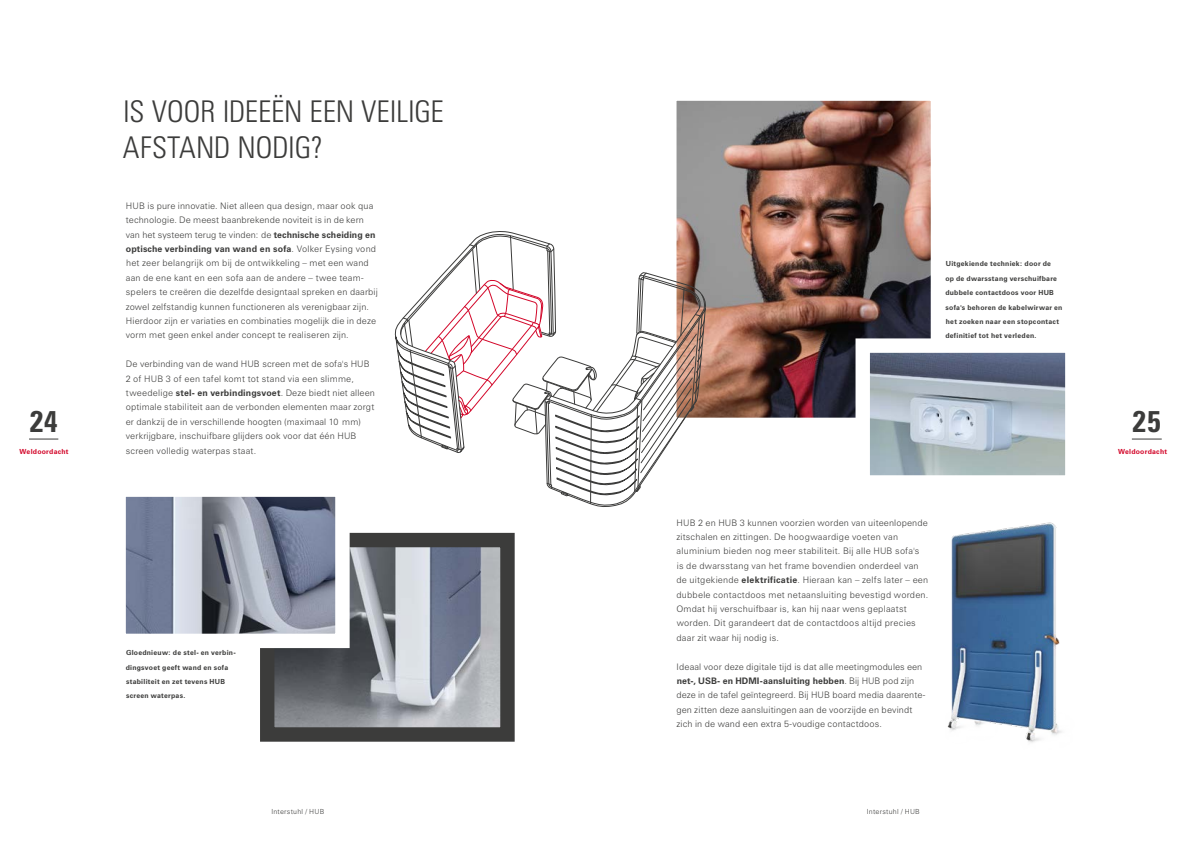
<style>
.page{position:relative;width:1191px;height:842px;background:#fff}
.page>*{position:absolute;margin:0;border:0;box-sizing:border-box;transform-origin:0 0}
.t1{font:30px/36px "Zurich BT Light Condensed Head";letter-spacing:.005em;color:#3c3c3b}
.t2{font:30px "Zurich BT Bold Condensed Head";color:#3c3c3b}
.t3{font:300 9px/14.4px "Zurich BT";letter-spacing:.015em;color:#3c3c3b}
.t4{font:700 7px/14.4px "Zurich BT";letter-spacing:.035em;color:#3c3c3b}
.t5{font:300 7px "Zurich BT";letter-spacing:.035em;color:#3c3c3b}
.t6{font:700 7px "Zurich BT";letter-spacing:.035em;color:#d3072a}
.s1{font-weight:700}
</style>
<div class="page">
<img style="left:947px;top:522px;width:115px;height:221px">
<img style="left:676px;top:100px;width:255px;height:318px">
<svg style="left:848px;top:331px;width:218px;height:145px"></svg>
<svg style="left:394px;top:230px;width:312px;height:277px"></svg>
<svg style="left:260px;top:532px;width:255px;height:210px;background:#7f8389"></svg>
<svg style="left:125px;top:496px;width:232px;height:159px"></svg>
<svg style="left:29px;top:439px;width:29px;height:1px"></svg>
<hr style="left:1131px;top:439px;width:30px;height:1px;background:#3c3c3b">
<h1 class="t1" style="left:123px;top:93px;width:322px">IS VOOR IDEEËN EEN VEILIGE<br>AFSTAND NODIG?</h1>
<p class="t3" style="left:126px;top:198px;width:253px">HUB is pure innovatie. Niet alleen qua design, maar ook qua technologie. De meest baanbrekende noviteit is in de kern van het systeem terug te vinden: de <span class="s1">technische scheiding en optische verbinding van wand en sofa</span>. Volker Eysing vond het zeer belangrijk om bij de ontwikkeling – met een wand aan de ene kant en een sofa aan de andere – twee team&shy;spelers te creëren die dezelfde designtaal spreken en daarbij zowel zelfstandig kunnen functioneren als verenigbaar zijn.<br>Hierdoor zijn er variaties en combinaties mogelijk die in deze vorm met geen enkel ander concept te realiseren zijn.</p>
<p class="t3" style="left:126px;top:357px;width:251px">De verbinding van de wand HUB screen met de sofa's HUB 2 of HUB 3 of een tafel komt tot stand via een slimme, tweedelige <span class="s1">stel- en verbindingsvoet</span>. Deze biedt niet alleen optimale stabiliteit aan de verbonden elementen maar zorgt er dankzij de in verschillende hoogten (maximaal 10 mm) verkrijgbare, inschuifbare glijders ook voor dat één HUB screen volledig waterpas staat.</p>
<p class="t4" style="left:945px;top:257px;width:119px">Uitgekiende techniek: door de<br>op de dwarsstang verschuifbare dubbele contactdoos voor HUB sofa's behoren de kabelwirwar en het zoeken naar een stopcontact definitief tot het verleden.</p>
<h1 class="t2" style="left:29px;top:403px;width:31px">24</h1>
<h1 class="t2" style="left:1131px;top:403px;width:31px">25</h1>
<p class="t6" style="left:20px;top:447px;width:51px">Weldoordacht</p>
<p class="t6" style="left:1118px;top:447px;width:51px">Weldoordacht</p>
<p class="t4" style="left:126px;top:645px;width:111px">Gloednieuw: de stel- en verbin&shy;dingsvoet geeft wand en sofa stabiliteit en zet tevens HUB screen waterpas.</p>
<p class="t3" style="left:676px;top:515px;width:253px">HUB 2 en HUB 3 kunnen voorzien worden van uiteenlopende zitschalen en zittingen. De hoogwaardige voeten van aluminium bieden nog meer stabiliteit. Bij alle HUB sofa's is de dwarsstang van het frame bovendien onderdeel van de uitgekiende <span class="s1">elektrificatie</span>. Hieraan kan – zelfs later – een dubbele contactdoos met netaansluiting bevestigd worden.<br>Omdat hij verschuifbaar is, kan hij naar wens geplaatst worden. Dit garandeert dat de contactdoos altijd precies daar zit waar hij nodig is.</p>
<p class="t3" style="left:676px;top:659px;width:250px">Ideaal voor deze digitale tijd is dat alle meetingmodules een <span class="s1">net-, USB- en HDMI-aansluiting hebben</span>. Bij HUB pod zijn deze in de tafel geïntegreerd. Bij HUB board media daarente&shy;gen zitten deze aansluitingen aan de voorzijde en bevindt zich in de wand een extra 5-voudige contactdoos.</p>
<p class="t5" style="left:271px;top:807px;width:55px">Interstuhl / HUB</p>
<p class="t5" style="left:867px;top:807px;width:55px">Interstuhl / HUB</p>
</div>
